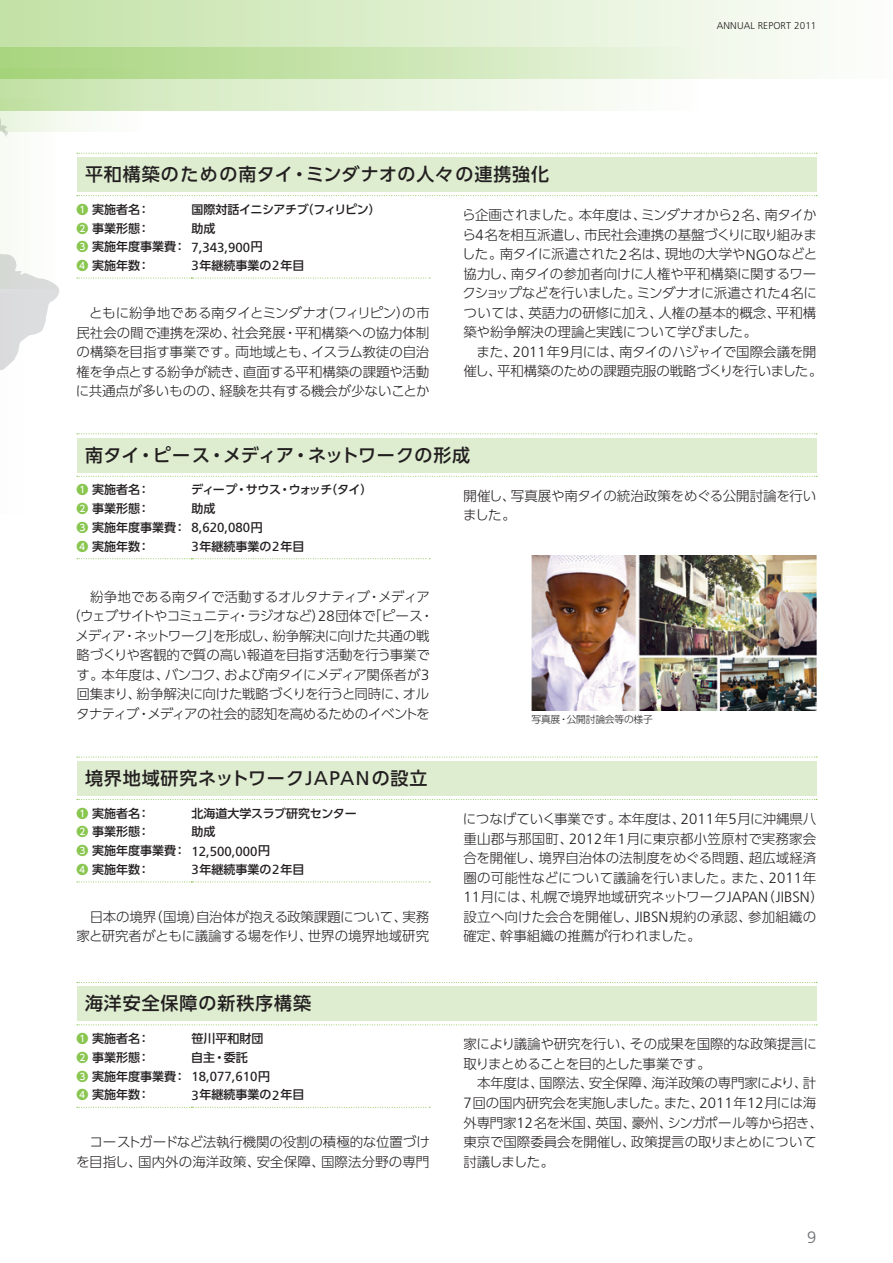
<style>
.page{position:relative;width:893px;height:1263px;background:#fff}
.page>*{position:absolute;margin:0;border:0;box-sizing:border-box;transform-origin:0 0}
.t1{font:500 18px "UD Shin Go Pro";letter-spacing:.05em;color:#231f20}
.t2{font:500 18px "UD Shin Go Pro";letter-spacing:.005em;color:#231f20}
.t3{font:300 16.5px "Frutiger";color:#6c6d70}
.t4{font:300 13.5px/19.5px "UD Shin Go Pro";letter-spacing:-.015em;color:#231f20}
.t5{font:300 13.5px "UD Shin Go Pro";letter-spacing:-.045em;color:#231f20}
.t6{font:300 13.5px "UD Shin Go Pro";letter-spacing:-.035em;color:#231f20}
.t7{font:300 13.5px "UD Shin Go Pro";letter-spacing:-.04em;color:#231f20}
.t8{font:13.2px "Frutiger";color:#231f20}
.t9{font:500 12px/18.8px "UD Shin Go Pro";color:#231f20}
.t10{font:500 12px "UD Shin Go Pro";letter-spacing:-.035em;color:#231f20}
.t11{font:500 12px "UD Shin Go Pro";letter-spacing:-.05em;color:#231f20}
.t12{font:300 9.9px "Frutiger";letter-spacing:.01em;color:#231f20}
.t13{font:300 9.75px "UD Shin Go Pro";letter-spacing:-.02em;color:#231f20}
.s1{color:#89c650}
.s2{font-family:"Frutiger";font-weight:400;font-size:13.2px}
.s3{font-family:"Frutiger";font-size:14.85px}
.s4{font-family:"Frutiger";font-weight:400;font-size:19.8px}
.s5{font-family:"UD Shin Go Pro";font-weight:500;font-size:12px;color:#89c650}
.s6{font-family:"UD Shin Go Pro";font-weight:500;font-size:12px}
</style>
<div class="page">
<svg style="left:140px;top:79px;width:476px;height:32px"></svg>
<svg style="left:62px;top:79px;width:78px;height:53px"></svg>
<svg style="left:0;top:0;width:814px;height:79px"></svg>
<div style="left:77px;top:157px;width:739px;height:34px;background:#deedd0"></div>
<svg style="left:77px;top:153px;width:740px;height:1px"></svg>
<svg style="left:77px;top:195px;width:740px;height:1px"></svg>
<div style="left:77px;top:438px;width:739px;height:34px;background:#deedd0"></div>
<svg style="left:77px;top:433px;width:740px;height:1px"></svg>
<svg style="left:77px;top:476px;width:740px;height:1px"></svg>
<div style="left:77px;top:761px;width:739px;height:34px;background:#deedd0"></div>
<svg style="left:77px;top:757px;width:740px;height:1px"></svg>
<svg style="left:77px;top:799px;width:740px;height:1px"></svg>
<svg style="left:77px;top:278px;width:353px;height:1px"></svg>
<svg style="left:77px;top:558px;width:353px;height:1px"></svg>
<svg style="left:77px;top:881px;width:353px;height:1px"></svg>
<svg style="left:0;top:20px;width:62px;height:350px"></svg>
<div style="left:77px;top:986px;width:739px;height:34px;background:#deedd0"></div>
<svg style="left:77px;top:982px;width:740px;height:1px"></svg>
<svg style="left:77px;top:1024px;width:740px;height:1px"></svg>
<svg style="left:77px;top:1107px;width:353px;height:1px"></svg>
<img style="left:531px;top:555px;width:285px;height:155px">
<h1 class="t1" style="left:85px;top:160px;width:466px">平和構築のための南タイ・ミンダナオの人々の連携強化</h1>
<p class="t12" style="left:717px;top:20px;width:101px">ANNUAL REPORT 2011</p>
<p class="t9" style="left:77px;top:200px;width:75px"><span class="s1">❶</span> 実施者名：</p>
<p class="t10" style="left:191px;top:200px;width:191px">国際対話イニシアチブ（フィリピン）</p>
<p class="t9" style="left:77px;top:218px;width:75px"><span class="s1">❷</span> 事業形態：</p>
<p class="t9" style="left:77px;top:218px;width:188px;text-indent:115px">助成<br><span class="s1">❸</span> 実施年度事業費： <span class="s2">7,343,900</span>円<br><span class="s1">❹</span> 実施年数：</p>
<p class="t9" style="left:191px;top:256px;width:115px"><span class="s2">3</span>年継続事業の<span class="s2">2</span>年目</p>
<p class="t4" style="left:76px;top:303px;width:355px;text-align:justify;text-indent:13px">ともに紛争地である南タイとミンダナオ（フィリピン）の市民社会の間で連携を深め、社会発展・平和構築への協力体制の構築を目指す事業です。両地域とも、イスラム教徒の自治権を争点とする紛争が続き、直面する平和構築の課題や活動に共通点が多いものの、経験を共有する機会が少ないことか</p>
<p class="t4" style="left:462px;top:205px;width:357px;text-align:justify">ら企画されました。本年度は、ミンダナオから<span class="s3">2</span>名、南タイから<span class="s3">4</span>名を相互派遣し、市民社会連携の基盤づくりに取り組みました。南タイに派遣された<span class="s3">2</span>名は、現地の大学や<span class="s3">NGO</span>などと協力し、南タイの参加者向けに人権や平和構築に関するワークショップなどを行いました。ミンダナオに派遣された<span class="s3">4</span>名については、英語力の研修に加え、人権の基本的概念、平和構築や紛争解決の理論と実践について学びました。</p>
<p class="t4" style="left:463px;top:341px;width:360px;text-align:center">また、<span class="s3">2011</span>年<span class="s3">9</span>月には、南タイのハジャイで国際会議を開<br>催し、平和構築のための課題克服の戦略づくりを行いました。</p>
<h1 class="t2" style="left:85px;top:440px;width:387px">南タイ・ピース・メディア・ネットワークの形成</h1>
<p class="t9" style="left:77px;top:480px;width:75px"><span class="s1">❶</span> 実施者名：</p>
<p class="t11" style="left:191px;top:480px;width:183px">ディープ・サウス・ウォッチ（タイ）</p>
<p class="t9" style="left:77px;top:499px;width:75px"><span class="s1">❷</span> 事業形態：</p>
<p class="t9" style="left:77px;top:499px;width:188px;text-indent:115px">助成<br><span class="s1">❸</span> 実施年度事業費： <span class="s2">8,620,080</span>円<br><span class="s1">❹</span> 実施年数：</p>
<p class="t9" style="left:191px;top:537px;width:115px"><span class="s2">3</span>年継続事業の<span class="s2">2</span>年目</p>
<p class="t4" style="left:90px;top:586px;width:341px">紛争地である南タイで活動するオルタナティブ・メディア</p>
<p class="t5" style="left:67px;top:605px;width:368px">（ウェブサイトやコミュニティ・ラジオなど）<span class="s3">28</span>団体で「ピース・</p>
<p class="t5" style="left:76px;top:624px;width:355px">メディア・ネットワーク」を形成し、紛争解決に向けた共通の戦</p>
<p class="t4" style="left:77px;top:645px;width:355px">略づくりや客観的で質の高い報道を目指す活動を行う事業で</p>
<p class="t4" style="left:76px;top:664px;width:354px">す。本年度は、バンコク、および南タイにメディア関係者が<span class="s3">3</span></p>
<p class="t6" style="left:77px;top:683px;width:354px">回集まり、紛争解決に向けた戦略づくりを行うと同時に、オル</p>
<p class="t7" style="left:76px;top:702px;width:355px">タナティブ・メディアの社会的認知を高めるためのイベントを</p>
<h1 class="t1" style="left:85px;top:764px;width:344px">境界地域研究ネットワーク<span class="s4">JAPAN</span>の設立</h1>
<p class="t9" style="left:77px;top:803px;width:75px"><span class="s1">❶</span> 実施者名：</p>
<p class="t9" style="left:191px;top:803px;width:167px">北海道大学スラブ研究センター</p>
<p class="t9" style="left:77px;top:822px;width:75px"><span class="s1">❷</span> 事業形態：</p>
<p class="t9" style="left:191px;top:822px;width:25px">助成</p>
<p class="t8" style="left:77px;top:843px;width:195px"><span class="s5">❸</span> <span class="s6">実施年度事業費：</span> 12,500,000<span class="s6">円</span></p>
<p class="t9" style="left:77px;top:860px;width:75px"><span class="s1">❹</span> 実施年数：</p>
<p class="t9" style="left:191px;top:860px;width:115px"><span class="s2">3</span>年継続事業の<span class="s2">2</span>年目</p>
<p class="t4" style="left:76px;top:906px;width:354px;text-align:right">日本の境界（国境）自治体が抱える政策課題について、実務家と研究者がともに議論する場を作り、世界の境界地域研究</p>
<h1 class="t1" style="left:85px;top:989px;width:228px">海洋安全保障の新秩序構築</h1>
<p class="t9" style="left:77px;top:1029px;width:75px"><span class="s1">❶</span> 実施者名：</p>
<p class="t9" style="left:191px;top:1029px;width:73px">笹川平和財団</p>
<p class="t9" style="left:77px;top:1047px;width:75px"><span class="s1">❷</span> 事業形態：</p>
<p class="t9" style="left:191px;top:1047px;width:58px">自主・委託</p>
<p class="t8" style="left:77px;top:1068px;width:195px"><span class="s5">❸</span> <span class="s6">実施年度事業費：</span> 18,077,610<span class="s6">円</span></p>
<p class="t9" style="left:77px;top:1085px;width:75px"><span class="s1">❹</span> 実施年数：</p>
<p class="t9" style="left:191px;top:1085px;width:115px"><span class="s2">3</span>年継続事業の<span class="s2">2</span>年目</p>
<p class="t4" style="left:76px;top:1132px;width:355px;text-align:right">コーストガードなど法執行機関の役割の積極的な位置づけを目指し、国内外の海洋政策、安全保障、国際法分野の専門</p>
<p class="t4" style="left:463px;top:485px;width:355px">開催し、写真展や南タイの統治政策をめぐる公開討論を行いました。</p>
<p class="t13" style="left:531px;top:711px;width:123px">写真展・公開討論会等の様子</p>
<p class="t4" style="left:463px;top:809px;width:362px">につなげていく事業です。本年度は、<span class="s3">2011</span>年<span class="s3">5</span>月に沖縄県八重山郡与那国町、<span class="s3">2012</span>年<span class="s3">1</span>月に東京都小笠原村で実務家会合を開催し、境界自治体の法制度をめぐる問題、超広域経済圏の可能性などについて議論を行いました。また、<span class="s3">2011</span>年<br><span class="s3">11</span>月には、札幌で境界地域研究ネットワーク<span class="s3">JAPAN</span>（<span class="s3">JIBSN</span>）設立へ向けた会合を開催し、<span class="s3">JIBSN</span>規約の承認、参加組織の確定、幹事組織の推薦が行われました。</p>
<p class="t4" style="left:463px;top:1034px;width:355px">家により議論や研究を行い、その成果を国際的な政策提言に取りまとめることを目的とした事業です。</p>
<p class="t4" style="left:463px;top:1073px;width:361px;text-indent:14px">本年度は、国際法、安全保障、海洋政策の専門家により、計<br><span class="s3">7</span>回の国内研究会を実施しました。また、<span class="s3">2011</span>年<span class="s3">12</span>月には海外専門家<span class="s3">12</span>名を米国、英国、豪州、シンガポール等から招き、東京で国際委員会を開催し、政策提言の取りまとめについて討議しました。</p>
<p class="t3" style="left:807px;top:1228px;width:11px">9</p>
</div>
